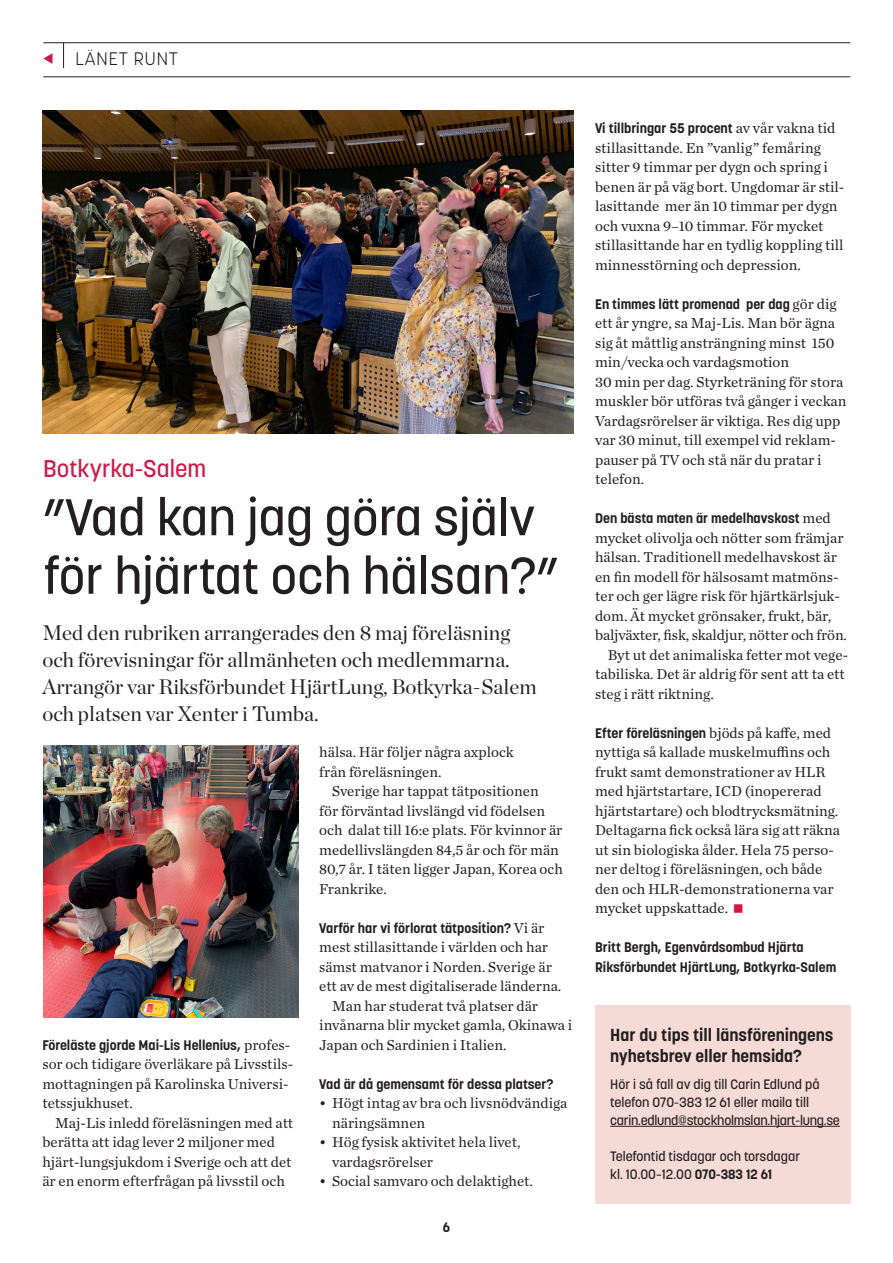
<style>
.page{position:relative;width:893px;height:1263px;background:#fff}
.page>*{position:absolute;margin:0;border:0;box-sizing:border-box;transform-origin:0 0}
.Rubrik_2{font:500 51px/58.5px "Korolev";color:#231f20}
.Rubrik_2-2{font:500 24px "Korolev";color:#ce1947}
.Ingress{font:21px/27px "Chronicle Display";color:#231f20}
.t1{font:300 18px "Korolev";letter-spacing:.05em;color:#231f20}
.Brödtext{font:700 17.25px/21px "Korolev";color:#231f20}
.Brödtext-2{font:15px/19.5px "Chronicle Text G1";color:#231f20}
.Brödtext_indrag{font:15px/19.5px "Chronicle Text G1";color:#231f20}
.Brödtext-3{font:700 13.8px "Korolev";color:#231f20}
.Brödtext-4{font:500 13.5px/18px "Korolev";color:#231f20}
.t2{font:700 13.5px "Korolev";color:#231f20}
.s1{font-family:"Chronicle Text G1";font-weight:400;font-size:15px}
.s2{font-weight:700}
</style>
<div class="page">
<hr style="left:43px;top:42px;width:807px;height:1px;background:#231f20">
<hr style="left:43px;top:77px;width:807px;height:1px;background:#231f20">
<svg style="left:63px;top:43px;width:1px;height:25px"></svg>
<svg style="left:43px;top:53px;width:10px;height:11px"></svg>
<img style="left:43px;top:111px;width:531px;height:323px">
<img style="left:43px;top:746px;width:255px;height:272px">
<div style="left:595px;top:1005px;width:255px;height:198px;background:#f6dad6"></div>
<hr style="left:610px;top:1126px;width:230px;height:1px;background:#231f20">
<p class="t1" style="left:75px;top:47px;width:104px">LÄNET RUNT</p>
<p class="Rubrik_2-2" style="left:43px;top:453px;width:164px">Botkyrka-Salem</p>
<p class="Rubrik_2" style="left:43px;top:488px;width:516px">”Vad kan jag göra själv för hjärtat och hälsan?”</p>
<p class="Ingress" style="left:42px;top:617px;width:496px">Med den rubriken arrangerades den 8 maj föreläsning och förevisningar för allmänheten och medlemmarna.<br>Arrangör var Riksförbundet HjärtLung, Botkyrka-Salem och platsen var Xenter i Tumba.</p>
<p class="Brödtext-3" style="left:42px;top:1036px;width:249px">Föreläste gjorde Mai-Lis Hellenius, <span class="s1">profes-</span></p>
<p class="Brödtext-2" style="left:42px;top:1054px;width:252px">sor och tidigare överläkare på Livsstils&shy;mottagningen på Karolinska Universi&shy;tetssjukhuset.</p>
<p class="Brödtext_indrag" style="left:42px;top:1112px;width:252px;text-indent:13px">Maj-Lis inledd föreläsningen med att berätta att idag lever 2 miljoner med hjärt-lungsjukdom i Sverige och att det är en enorm efterfrågan på livsstil och</p>
<p class="Brödtext_indrag" style="left:319px;top:742px;width:196px">hälsa. Här följer några axplock från föreläsningen.</p>
<p class="Brödtext_indrag" style="left:319px;top:781px;width:245px;text-indent:13px">Sverige har tappat tätpositionen<br>för förväntad livslängd vid födelsen och dalat till 16:e plats. För kvinnor är medellivslängden 84,5 år och för män 80,7 år. I täten ligger Japan, Korea och Frankrike.</p>
<p class="Brödtext-3" style="left:319px;top:919px;width:227px">Varför har vi förlorat tätposition? <span class="s1">Vi är</span></p>
<p class="Brödtext-2" style="left:319px;top:937px;width:244px">mest stillasittande i världen och har sämst matvanor i Norden. Sverige är ett av de mest digitaliserade länderna.</p>
<p class="Brödtext_indrag" style="left:319px;top:995px;width:254px;text-indent:13px">Man har studerat två platser där invånarna blir mycket gamla, Okinawa i<br>Japan och Sardinien i Italien.</p>
<p class="Brödtext-3" style="left:319px;top:1075px;width:236px">Vad är då gemensamt för dessa platser?</p>
<p class="Brödtext-2" style="left:332px;top:1093px;width:237px;text-indent:-13px">• Högt intag av bra och livsnödvändiga näringsämnen</p>
<p class="Brödtext-2" style="left:332px;top:1132px;width:190px;text-indent:-13px">• Hög fysisk aktivitet hela livet, vardagsrörelser</p>
<p class="Brödtext-2" style="left:319px;top:1171px;width:215px">• Social samvaro och delaktighet.</p>
<p class="t2" style="left:443px;top:1218px;width:9px">6</p>
<p class="Brödtext-3" style="left:595px;top:120px;width:242px">Vi tillbringar 55 procent <span class="s1">av vår vakna tid</span></p>
<p class="Brödtext-2" style="left:595px;top:137px;width:251px">stillasittande. En ”vanlig” femåring sitter 9 timmar per dygn och spring i benen är på väg bort. Ungdomar är stil&shy;lasittande mer än 10 timmar per dygn och vuxna 9–10 timmar. För mycket stillasittande har en tydlig koppling till minnesstörning och depression.</p>
<p class="Brödtext-3" style="left:595px;top:295px;width:243px">En timmes lätt promenad per dag <span class="s1">gör dig</span></p>
<p class="Brödtext-2" style="left:595px;top:313px;width:253px">ett år yngre, sa Maj-Lis. Man bör ägna sig åt måttlig ansträngning minst 150 min/vecka och vardagsmotion<br>30 min per dag. Styrketräning för stora muskler bör utföras två gånger i veckan Vardagsrörelser är viktiga. Res dig upp var 30 minut, till exempel vid reklam&shy;pauser på TV och stå när du pratar i telefon.</p>
<p class="Brödtext-3" style="left:595px;top:510px;width:237px">Den bästa maten är medelhavskost <span class="s1">med</span></p>
<p class="Brödtext-2" style="left:595px;top:527px;width:253px">mycket olivolja och nötter som främjar hälsan. Traditionell medelhavskost är en fin modell för hälsosamt matmöns&shy;ter och ger lägre risk för hjärtkärlsjuk&shy;dom. Ät mycket grönsaker, frukt, bär, baljväxter, fisk, skaldjur, nötter och frön.</p>
<p class="Brödtext_indrag" style="left:595px;top:644px;width:255px;text-indent:13px">Byt ut det animaliska fetter mot vege&shy;tabiliska. Det är aldrig för sent att ta ett steg i rätt riktning.</p>
<p class="Brödtext-3" style="left:595px;top:724px;width:238px">Efter föreläsningen <span class="s1">bjöds på kaffe, med</span></p>
<p class="Brödtext-2" style="left:595px;top:742px;width:247px">nyttiga så kallade muskelmuffins och frukt samt demonstrationer av HLR med hjärtstartare, ICD (inopererad hjärtstartare) och blodtrycksmätning.<br>Deltagarna fick också lära sig att räkna ut sin biologiska ålder. Hela 75 perso&shy;ner deltog i föreläsningen, och både den och HLR-demonstrationerna var mycket uppskattade.</p>
<p class="Brödtext-3" style="left:595px;top:939px;width:210px">Britt Bergh, Egenvårdsombud Hjärta</p>
<p class="Brödtext-3" style="left:595px;top:958px;width:243px">Riksförbundet HjärtLung, Botkyrka-Salem</p>
<p class="Brödtext" style="left:610px;top:1025px;width:225px">Har du tips till länsföreningens nyhetsbrev eller hemsida?</p>
<p class="Brödtext-4" style="left:610px;top:1075px;width:231px">Hör i så fall av dig till Carin Edlund på telefon 070-383 12 61 eller maila till carin.edlund@stockholmslan.hjart-lung.se</p>
<p class="Brödtext-4" style="left:610px;top:1147px;width:191px">Telefontid tisdagar och torsdagar kl. 10.00–12.00 <span class="s2">070-383 12 61</span></p>
</div>
